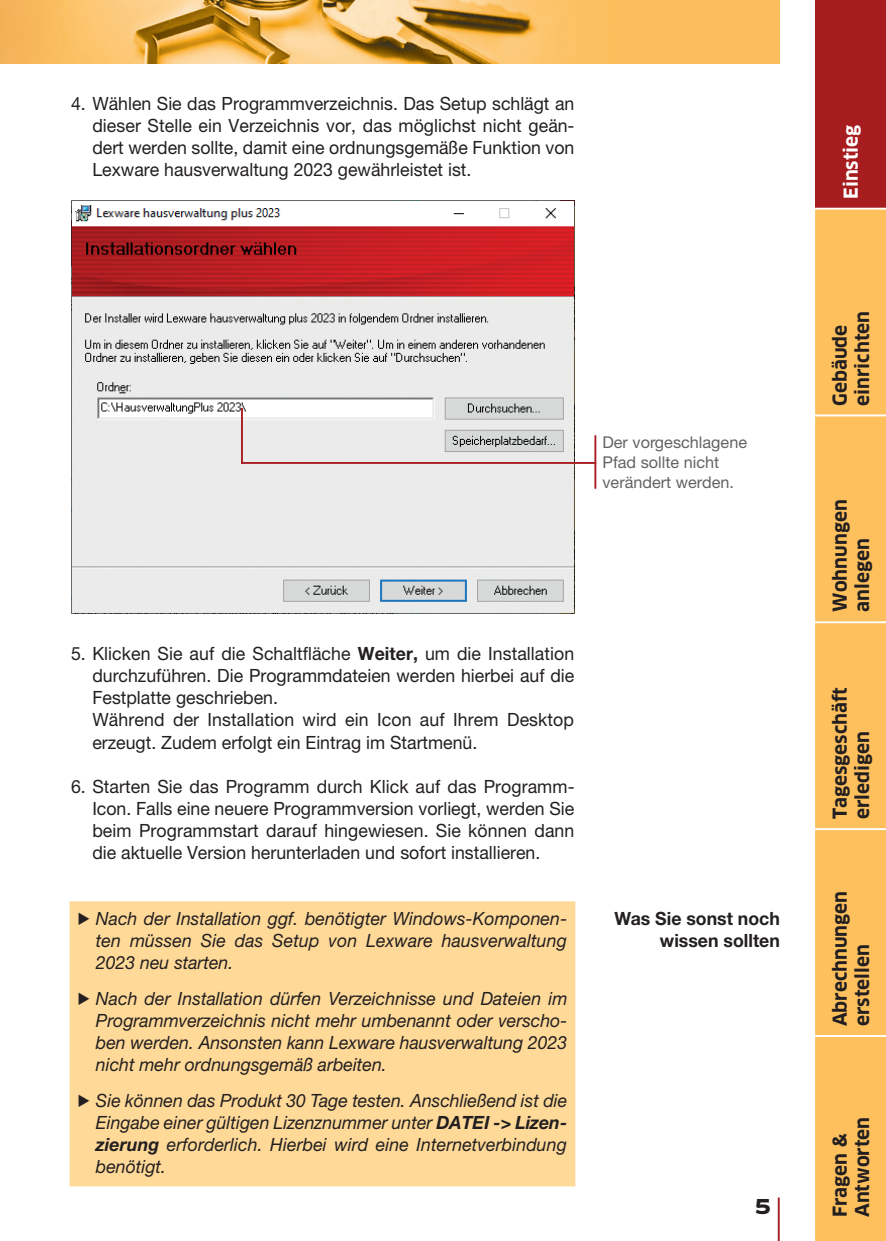
<style>
.page{position:relative;width:886px;height:1241px;background:#fff}
.page>*{position:absolute;margin:0;border:0;box-sizing:border-box;transform-origin:0 0}
.t1{font:700 20px "Clan Pro Extd";color:#231f20}
.t2{font:700 18.75px/22.5px "Clan Pro";color:#231f20}
.t3{font:700 18.75px "Clan Pro";color:#fff}
.Copy_Aufzählung{font:18.25px/22px "Helvetica Neue LT Std";color:#231f20;text-align:justify}
.Copy_Kasten_Tab{font:italic 18.25px/22px "Helvetica Neue LT Std";letter-spacing:.005em;color:#231f20;text-align:justify}
.Subline_rechts{font:700 18.25px/22px "Helvetica Neue LT Std";color:#231f20;text-align:right}
.Screen-Text_links{font:16.25px/20px "Helvetica Neue LT Std";color:#636366}
.s1{font-weight:700}
</style>
<div class="page">
<hr style="left:778px;top:1197px;width:2px;height:43px;background:#a61c1f">
<div style="left:815px;top:209px;width:71px;height:1031px;background:#fdc05d"></div>
<div style="left:815px;top:0;width:71px;height:208px;background:#a61c1f"></div>
<hr style="left:815px;top:414px;width:71px;height:2px;background:#fff">
<hr style="left:815px;top:621px;width:71px;height:2px;background:#fff">
<hr style="left:815px;top:828px;width:71px;height:2px;background:#fff">
<hr style="left:815px;top:1034px;width:71px;height:2px;background:#fff">
<img style="left:0;top:0;width:780px;height:64px">
<div style="left:70px;top:901px;width:505px;height:285px;background:#fed998;border:2px solid #fed998"></div>
<img style="left:71px;top:200px;width:503px;height:413px">
<hr style="left:594px;top:435px;width:2px;height:53px;background:#a61c1f">
<hr style="left:241px;top:462px;width:355px;height:2px;background:#a61c1f">
<hr style="left:241px;top:408px;width:2px;height:56px;background:#a61c1f">
<p class="Copy_Aufzählung" style="left:92px;top:92px;width:483px;text-indent:-21px">4. Wählen Sie das Programmverzeichnis. Das Setup schlägt an dieser Stelle ein Verzeichnis vor, das möglichst nicht geän&shy;dert werden sollte, damit eine ordnungsgemäße Funktion von Lexware hausverwaltung 2023 gewährleistet ist.</p>
<p class="Screen-Text_links" style="left:602px;top:432px;width:146px">Der vorgeschlagene<br>Pfad sollte nicht</p>
<p class="Screen-Text_links" style="left:602px;top:472px;width:133px">verändert werden.</p>
<p class="Copy_Aufzählung" style="left:92px;top:642px;width:483px;text-indent:-21px">5. Klicken Sie auf die Schaltfläche <span class="s1">Weiter,</span> um die Installation durchzuführen. Die Programmdateien werden hierbei auf die Festplatte geschrieben.</p>
<p class="Copy_Aufzählung" style="left:92px;top:708px;width:483px">Während der Installation wird ein Icon auf Ihrem Desktop erzeugt. Zudem erfolgt ein Eintrag im Startmenü.</p>
<p class="Copy_Aufzählung" style="left:92px;top:774px;width:484px;text-indent:-21px">6. Starten Sie das Programm durch Klick auf das Programm-Icon. Falls eine neuere Programmversion vorliegt, werden Sie beim Programmstart darauf hingewiesen. Sie können dann die aktuelle Version herunterladen und sofort installieren.</p>
<p class="Copy_Kasten_Tab" style="left:96px;top:906px;width:473px;text-indent:-21px">◆Nach der Installation ggf. benötigter Windows-Komponen&shy;ten müssen Sie das Setup von Lexware hausverwaltung 2023 neu starten.</p>
<p class="Copy_Kasten_Tab" style="left:96px;top:986px;width:473px;text-indent:-21px">◆Nach der Installation dürfen Verzeichnisse und Dateien im Programmverzeichnis nicht mehr umbenannt oder verscho&shy;ben werden. Ansonsten kann Lexware hausverwaltung 2023 nicht mehr ordnungsgemäß arbeiten.</p>
<p class="Copy_Kasten_Tab" style="left:96px;top:1089px;width:473px;text-indent:-21px">◆Sie können das Produkt 30 Tage testen. Anschließend ist die Eingabe einer gültigen Lizenznummer unter <span class="s1">DATEI -&gt; Lizen&shy;zierung</span> erforderlich. Hierbei wird eine Internetverbindung benötigt.</p>
<p class="Subline_rechts" style="left:615px;top:906px;width:167px">Was Sie sonst noch wissen sollten</p>
<p class="t1" style="left:754px;top:1194px;width:19px">5</p>
<p class="t3" style="left:840px;top:199px;width:76px;rotate:-90deg">Einstieg</p>
<p class="t2" style="left:829px;top:406px;width:96px;rotate:-90deg">Gebäude einrichten</p>
<p class="t2" style="left:829px;top:611px;width:114px;rotate:-90deg">Wohnungen anlegen</p>
<p class="t2" style="left:829px;top:819px;width:133px;rotate:-90deg">Tagesgeschäft erledigen</p>
<p class="t2" style="left:829px;top:1026px;width:137px;rotate:-90deg">Abrechnungen erstellen</p>
<p class="t2" style="left:829px;top:1216px;width:102px;rotate:-90deg">Fragen &amp;<br>Antworten</p>
</div>
